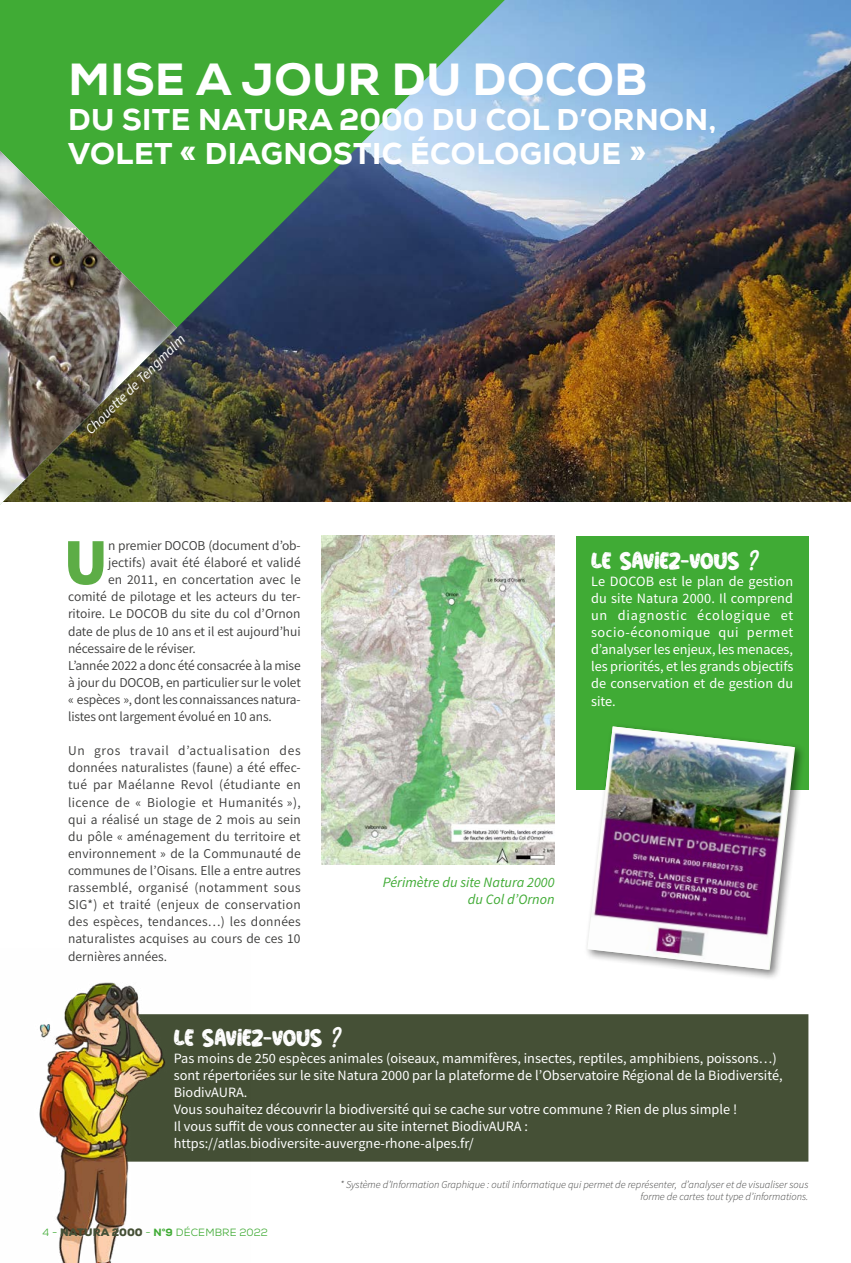
<style>
.page{position:relative;width:851px;height:1263px;background:#fff}
.page>*{position:absolute;margin:0;border:0;box-sizing:border-box;transform-origin:0 0}
.t1{font:900 66.15px "Source Sans Pro";color:#5dad46}
.t2{font:800 45px "Nexa";letter-spacing:.015em;color:#fff}
.t3{font:800 30px/34.5px "Nexa";letter-spacing:.015em;color:#fff}
.t4{font:27px "Wild Nature";color:#fff}
.t5{font:14.25px/17.1px "Source Sans Pro";color:#fff;text-align:justify}
.t6{font:italic 14.25px/17.1px "Source Sans Pro";color:#40ab35;text-align:right}
.t7{font:italic 14.25px "Source Sans Pro";color:#fff}
.t8{font:13.5px/17.1px "Source Sans Variable";letter-spacing:-.01em;color:#3c3c3b;text-align:justify}
.t9{font:13.5px "Source Sans Variable";letter-spacing:.01em;color:#3c3c3b}
.t10{font:italic 300 10.5px/12px "Source Sans Pro";color:#3c3c3b;text-align:right}
.t11{font:10.5px "Nexa";letter-spacing:.015em;color:#40ab35}
.s1{font-weight:900;color:#455036}
.s2{font-weight:800}
</style>
<div class="page">
<img style="left:504px;top:0;width:346px;height:502px">
<div style="left:575px;top:536px;width:233px;height:253px;background:#40ab35"></div>
<div style="left:250px;top:1014px;width:558px;height:147px;background:#455036"></div>
<div style="left:583px;top:722px;width:222px;height:259px;background:#000;opacity:.5"></div>
<img style="left:587px;top:726px;width:206px;height:244px">
<img style="left:39px;top:982px;width:211px;height:281px">
<img style="left:0;top:0;width:504px;height:502px">
<img style="left:322px;top:536px;width:232px;height:328px">
<img style="left:0;top:151px;width:177px;height:353px">
<h2 class="t2" style="left:68px;top:51px;width:580px">MISE A JOUR DU DOCOB</h2>
<h3 class="t3" style="left:68px;top:102px;width:649px">DU SITE NATURA 2000 DU COL D’ORNON,<br>VOLET « DIAGNOSTIC ÉCOLOGIQUE »</h3>
<p class="t7" style="left:81px;top:425px;width:136px;rotate:-45deg">Chouette de Tengmalm</p>
<h1 class="t1" style="left:64px;top:516px;width:46px">U</h1>
<p class="t8" style="left:108px;top:537px;width:194px">n premier DOCOB (document d’ob-</p>
<p class="t8" style="left:108px;top:554px;width:194px">jectifs) avait été élaboré et validé</p>
<p class="t9" style="left:108px;top:571px;width:194px">en 2011, en concertation avec le</p>
<p class="t8" style="left:68px;top:588px;width:234px">comité de pilotage et les acteurs du ter-</p>
<p class="t8" style="left:68px;top:605px;width:234px">ritoire. Le DOCOB du site du col d’Ornon</p>
<p class="t8" style="left:68px;top:622px;width:234px">date de plus de 10 ans et il est aujourd’hui</p>
<p class="t8" style="left:68px;top:640px;width:129px">nécessaire de le réviser.</p>
<p class="t8" style="left:68px;top:657px;width:234px">L’année 2022 a donc été consacrée à la mise</p>
<p class="t8" style="left:68px;top:674px;width:234px">à jour du DOCOB, en particulier sur le volet</p>
<p class="t8" style="left:68px;top:691px;width:234px">« espèces », dont les connaissances natura-</p>
<p class="t8" style="left:68px;top:708px;width:205px">listes ont largement évolué en 10 ans.</p>
<p class="t8" style="left:68px;top:742px;width:234px">Un gros travail d’actualisation des données naturalistes (faune) a été effec&shy;tué par Maélanne Revol (étudiante en licence de « Biologie et Humanités »), qui a réalisé un stage de 2 mois au sein du pôle « aménagement du territoire et environnement » de la Communauté de communes de l’Oisans. Elle a entre autres rassemblé, organisé (notamment sous SIG*) et traité (enjeux de conservation des espèces, tendances…) les données naturalistes acquises au cours de ces 10 dernières années.</p>
<h3 class="t4" style="left:591px;top:548px;width:171px">LE SAVIEZ-VOUS ?</h3>
<p class="t5" style="left:591px;top:572px;width:204px">Le DOCOB est le plan de gestion du site Natura 2000. Il comprend un diagnostic écologique et socio-économique qui permet d’analyser les enjeux, les menaces, les priorités, et les grands objectifs de conservation et de gestion du site.</p>
<p class="t6" style="left:383px;top:873px;width:173px">Périmètre du site Natura 2000 du Col d’Ornon</p>
<h3 class="t4" style="left:174px;top:1025px;width:171px">LE SAVIEZ-VOUS ?</h3>
<p class="t5" style="left:174px;top:1049px;width:610px;text-align:left">Pas moins de 250 espèces animales (oiseaux, mammifères, insectes, reptiles, amphibiens, poissons…) sont répertoriées sur le site Natura 2000 par la plateforme de l’Observatoire Régional de la Biodiversité, BiodivAURA.<br>Vous souhaitez découvrir la biodiversité qui se cache sur votre commune ? Rien de plus simple !<br>Il vous suffit de vous connecter au site internet BiodivAURA : https://atlas.biodiversite-auvergne-rhone-alpes.fr/</p>
<p class="t10" style="left:340px;top:1178px;width:470px">* Système d’Information Graphique : outil informatique qui permet de représenter, d’analyser et de visualiser sous forme de cartes tout type d’informations.</p>
<p class="t11" style="left:43px;top:1226px;width:227px">4 - <span class="s1">NATURA 2000</span> - <span class="s2">N°9</span> DÉCEMBRE 2022</p>
</div>
